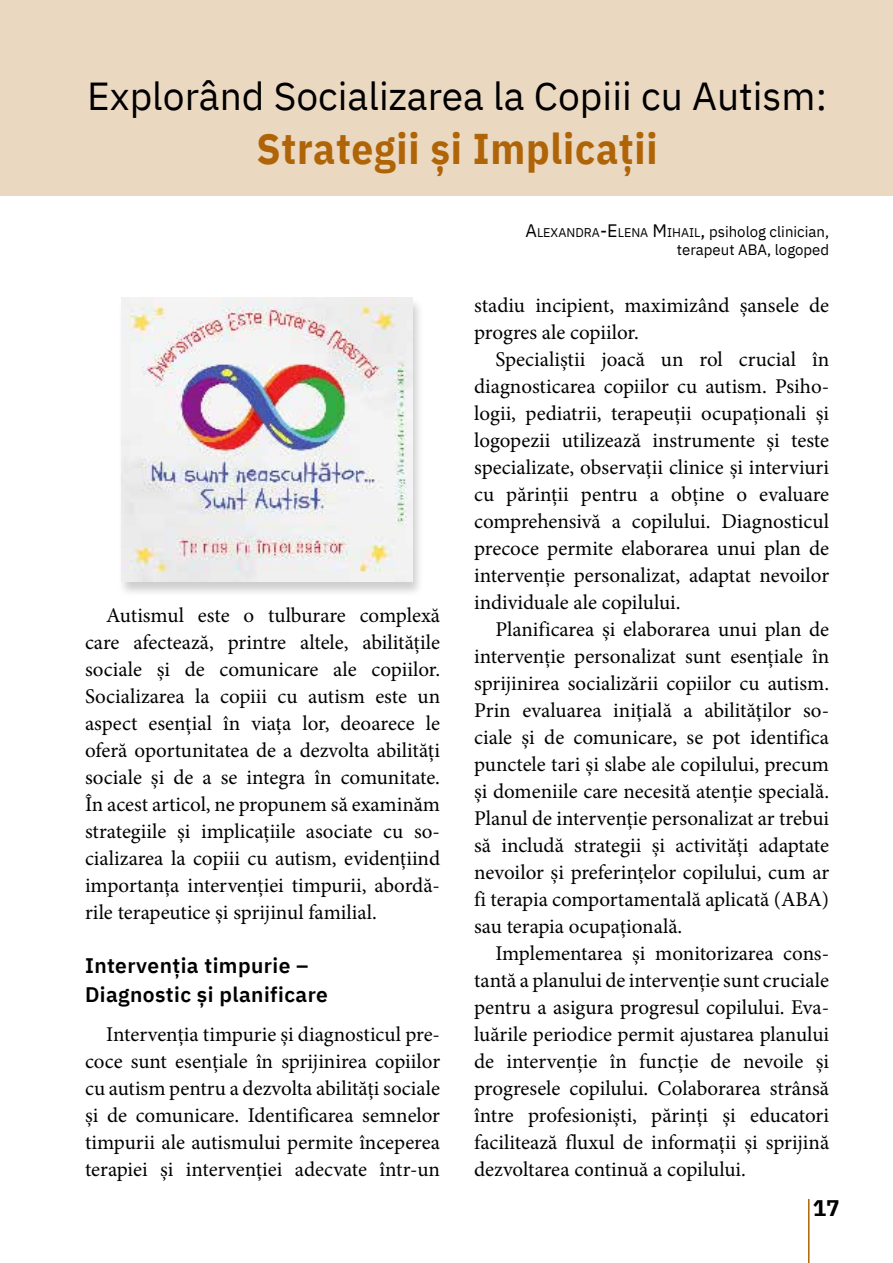
<style>
.page{position:relative;width:893px;height:1263px;background:#fff}
.page>*{position:absolute;margin:0;border:0;box-sizing:border-box;transform-origin:0 0}
.t1{font:700 42.9px "IBM Plex Sans";letter-spacing:.02em;color:#af6407;scale:.91 1}
.t2{font:39px "IBM Plex Sans";color:#000}
.t3{font:700 22.5px "IBM Plex Sans";color:#000}
.t4{font:21px/27px "Minion Pro";color:#000;text-align:justify}
.t5{font:600 21px/28.5px "IBM Plex Sans";letter-spacing:.02em;color:#000}
.t6{font:15px/18px "IBM Plex Sans";color:#000;text-align:right}
.s1{font-size:18px}
.s2{font-size:12.6px}
</style>
<div class="page">
<hr style="left:808px;top:1199px;width:1px;height:64px;background:#af6407">
<div style="left:0;top:0;width:893px;height:196px;background:#ebd8c1"></div>
<div style="left:117px;top:297px;width:308px;height:300px;background:#000;opacity:.2"></div>
<img style="left:121px;top:298px;width:291px;height:283px">
<h2 class="t2" style="left:87px;top:66px;width:741px">Explorând Socializarea la Copiii cu Autism:</h2>
<h1 class="t1" style="left:257px;top:115px;width:442px">Strategii și Implicații</h1>
<p class="t4" style="left:85px;top:602px;width:357px;text-indent:21px">Autismul este o tulburare complexă care afectează, printre altele, abilitățile sociale și de comunicare ale copiilor.<br>Socializarea la copiii cu autism este un aspect esențial în viața lor, deoarece le oferă oportunitatea de a dezvolta abilități sociale și de a se integra în comunitate.<br>În acest articol, ne propunem să examinăm strategiile și implicațiile asociate cu so&shy;cializarea la copiii cu autism, evidențiind importanța intervenției timpurii, abordă&shy;rile terapeutice și sprijinul familial.</p>
<p class="t5" style="left:85px;top:950px;width:244px">Intervenția timpurie –<br>Diagnostic și planificare</p>
<p class="t4" style="left:85px;top:1021px;width:357px;text-indent:21px">Intervenția timpurie și diagnosticul pre&shy;coce sunt esențiale în sprijinirea copiilor cu autism pentru a dezvolta abilități sociale și de comunicare. Identificarea semnelor timpurii ale autismului permite începerea terapiei și intervenției adecvate într-un</p>
<p class="t6" style="left:525px;top:222px;width:305px"><span class="s1">A</span><span class="s2">LEXANDRA</span><span class="s1">-E</span> <span class="s2">LENA</span> <span class="s1">M</span> <span class="s2">IHAIL</span><span class="s1">,</span> psiholog clinician, terapeut ABA, logoped</p>
<p class="t4" style="left:474px;top:292px;width:357px">stadiu incipient, maximizând șansele de progres ale copiilor.</p>
<p class="t4" style="left:474px;top:346px;width:357px;text-indent:21px">Specialiștii joacă un rol crucial în diagnosticarea copiilor cu autism. Psiho&shy;logii, pediatrii, terapeuții ocupaționali și logopezii utilizează instrumente și teste specializate, observații clinice și interviuri cu părinții pentru a obține o evaluare comprehensivă a copilului. Diagnosticul precoce permite elaborarea unui plan de intervenție personalizat, adaptat nevoilor individuale ale copilului.</p>
<p class="t4" style="left:474px;top:616px;width:357px;text-indent:21px">Planificarea și elaborarea unui plan de intervenție personalizat sunt esențiale în sprijinirea socializării copiilor cu autism.<br>Prin evaluarea inițială a abilităților so&shy;ciale și de comunicare, se pot identifica punctele tari și slabe ale copilului, precum și domeniile care necesită atenție specială.<br>Planul de intervenție personalizat ar trebui să includă strategii și activități adaptate nevoilor și preferințelor copilului, cum ar fi terapia comportamentală aplicată (ABA) sau terapia ocupațională.</p>
<p class="t4" style="left:474px;top:940px;width:357px;text-indent:21px">Implementarea și monitorizarea cons&shy;tantă a planului de intervenție sunt cruciale pentru a asigura progresul copilului. Eva&shy;luările periodice permit ajustarea planului de intervenție în funcție de nevoile și progresele copilului. Colaborarea strânsă între profesioniști, părinți și educatori facilitează fluxul de informații și sprijină dezvoltarea continuă a copilului.</p>
<p class="t3" style="left:813px;top:1190px;width:28px">17</p>
</div>
